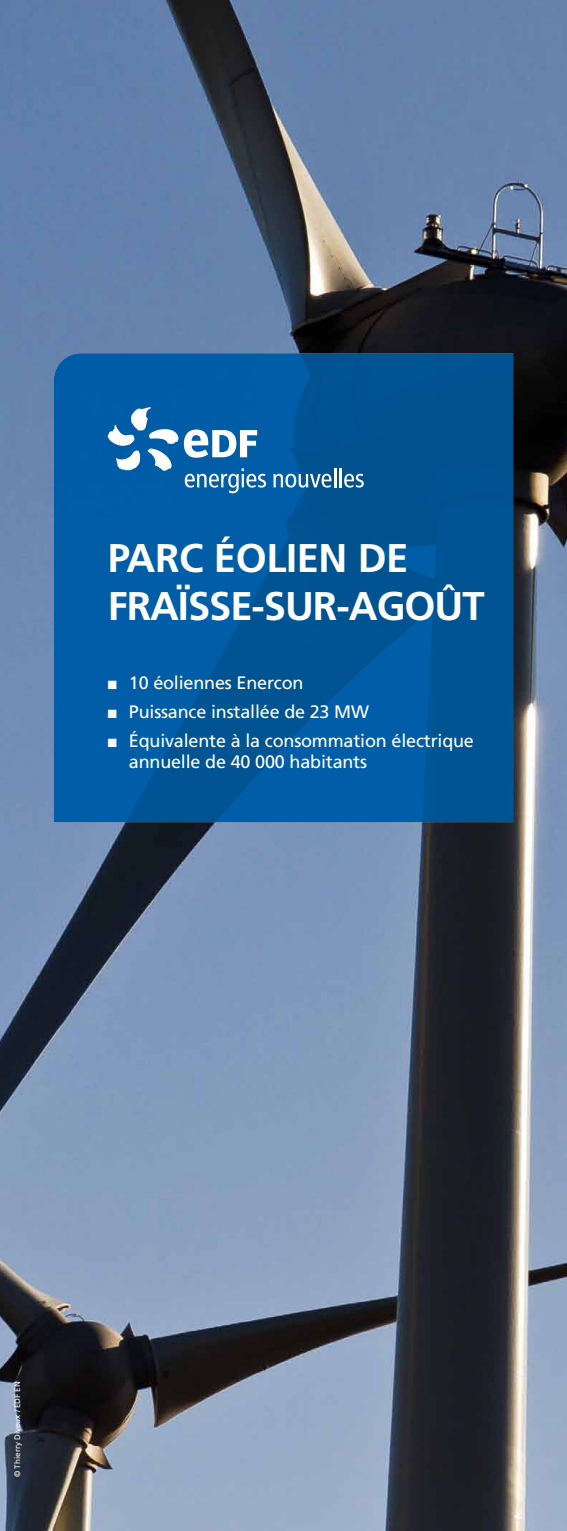
<style>
.page{position:relative;width:567px;height:1531px;background:#fff}
.page>*{position:absolute;margin:0;border:0;box-sizing:border-box;transform-origin:0 0}
.t1{font:700 40px/48px "Frutiger";letter-spacing:-.025em;color:#fff}
.t2{font:18px/21.6px "Frutiger";letter-spacing:-.01em;color:#fff}
.t3{font:8px "Frutiger";color:#fff}
</style>
<div class="page">
<img style="left:0;top:0;width:567px;height:1531px">
<svg style="left:54px;top:353px;width:459px;height:469px;fill:#005696"></svg>
<svg style="left:273px;top:468px;width:63px;height:19px"></svg>
<hr style="left:339px;top:468px;width:3px;height:19px;background:#fff">
<svg style="left:344px;top:474px;width:20px;height:13px"></svg>
<svg style="left:108px;top:407px;width:158px;height:86px"></svg>
<h1 class="t1" style="left:108px;top:534px;width:378px">PARC ÉOLIEN DE<br>FRAÏSSE-SUR-AGOÛT</h1>
<p class="t2" style="left:108px;top:672px;width:197px">■ 10 éoliennes Enercon</p>
<p class="t2" style="left:108px;top:701px;width:263px">■ Puissance installée de 23 MW</p>
<p class="t2" style="left:129px;top:730px;width:347px;text-indent:-21px">■ Équivalente à la consommation électrique annuelle de 40 000 habitants</p>
<p class="t3" style="left:13px;top:1477px;width:97px;rotate:-90deg">© Thierry Diveux / EDF EN</p>
</div>
